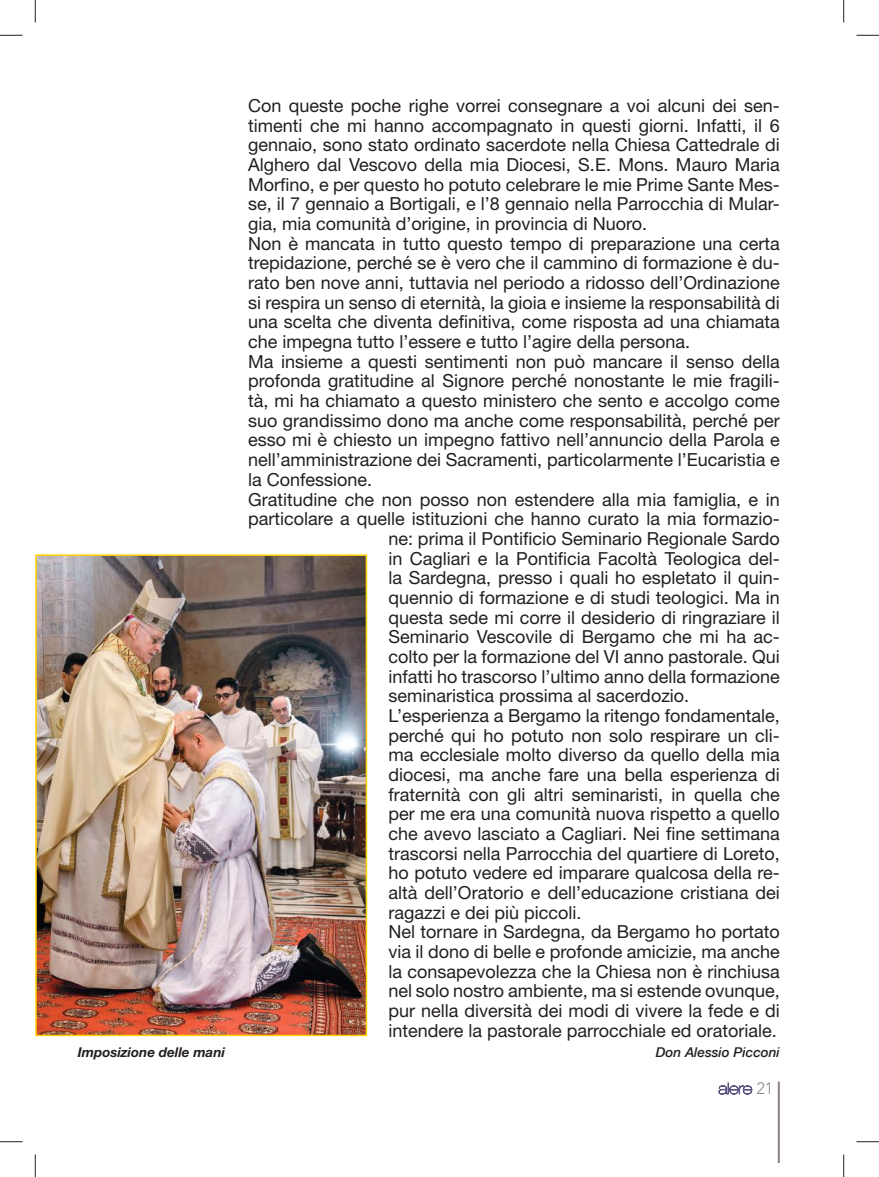
<style>
.page{position:relative;width:879px;height:1177px;background:#fff}
.page>*{position:absolute;margin:0;border:0;box-sizing:border-box;transform-origin:0 0}
.t1{font:18px "Helvetica Neue LT Std";color:#241f1f}
.t2{font:300 16.5px "Avenir";color:#91858a}
.t3{font:italic 700 13.5px "Helvetica Neue LT Std";color:#241f1f}
.t4{font:italic 500 13.5px "Helvetica Neue";color:#241f1f}
</style>
<div class="page">
<img style="left:38px;top:557px;width:326px;height:475px">
<div style="left:35px;top:554px;width:332px;height:481px;border:2px solid #ffcd00"></div>
<hr style="left:777px;top:1081px;width:2px;height:81px;background:#91858a">
<svg style="left:718px;top:1082px;width:34px;height:12px"></svg>
<svg style="left:0;top:35px;width:22px;height:1px"></svg>
<svg style="left:856px;top:35px;width:22px;height:1px"></svg>
<svg style="left:0;top:1141px;width:22px;height:1px"></svg>
<svg style="left:856px;top:1141px;width:22px;height:1px"></svg>
<svg style="left:35px;top:0;width:1px;height:23px"></svg>
<svg style="left:35px;top:1154px;width:1px;height:22px"></svg>
<svg style="left:843px;top:0;width:1px;height:23px"></svg>
<svg style="left:843px;top:1154px;width:1px;height:22px"></svg>
<p class="t3" style="left:78px;top:1043px;width:149px">Imposizione delle mani</p>
<p class="t1" style="left:248px;top:95px;width:533px">Con queste poche righe vorrei consegnare a voi alcuni dei sen-</p>
<p class="t1" style="left:248px;top:114px;width:533px">timenti che mi hanno accompagnato in questi giorni. Infatti, il 6</p>
<p class="t1" style="left:248px;top:134px;width:533px">gennaio, sono stato ordinato sacerdote nella Chiesa Cattedrale di</p>
<p class="t1" style="left:248px;top:154px;width:533px">Alghero dal Vescovo della mia Diocesi, S.E. Mons. Mauro Maria</p>
<p class="t1" style="left:248px;top:173px;width:533px">Morfino, e per questo ho potuto celebrare le mie Prime Sante Mes-</p>
<p class="t1" style="left:248px;top:193px;width:533px">se, il 7 gennaio a Bortigali, e l’8 gennaio nella Parrocchia di Mular-</p>
<p class="t1" style="left:248px;top:213px;width:400px">gia, mia comunità d’origine, in provincia di Nuoro.</p>
<p class="t1" style="left:248px;top:232px;width:533px">Non è mancata in tutto questo tempo di preparazione una certa</p>
<p class="t1" style="left:248px;top:252px;width:533px">trepidazione, perché se è vero che il cammino di formazione è du-</p>
<p class="t1" style="left:248px;top:272px;width:533px">rato ben nove anni, tuttavia nel periodo a ridosso dell’Ordinazione</p>
<p class="t1" style="left:248px;top:291px;width:533px">si respira un senso di eternità, la gioia e insieme la responsabilità di</p>
<p class="t1" style="left:248px;top:311px;width:533px">una scelta che diventa definitiva, come risposta ad una chiamata</p>
<p class="t1" style="left:248px;top:331px;width:443px">che impegna tutto l’essere e tutto l’agire della persona.</p>
<p class="t1" style="left:248px;top:350px;width:533px">Ma insieme a questi sentimenti non può mancare il senso della</p>
<p class="t1" style="left:248px;top:370px;width:533px">profonda gratitudine al Signore perché nonostante le mie fragili-</p>
<p class="t1" style="left:248px;top:390px;width:533px">tà, mi ha chiamato a questo ministero che sento e accolgo come</p>
<p class="t1" style="left:248px;top:409px;width:533px">suo grandissimo dono ma anche come responsabilità, perché per</p>
<p class="t1" style="left:248px;top:429px;width:533px">esso mi è chiesto un impegno fattivo nell’annuncio della Parola e</p>
<p class="t1" style="left:248px;top:449px;width:533px">nell’amministrazione dei Sacramenti, particolarmente l’Eucaristia e</p>
<p class="t1" style="left:248px;top:468px;width:126px">la Confessione.</p>
<p class="t1" style="left:248px;top:488px;width:533px">Gratitudine che non posso non estendere alla mia famiglia, e in</p>
<p class="t1" style="left:248px;top:508px;width:533px">particolare a quelle istituzioni che hanno curato la mia formazio-</p>
<p class="t1" style="left:388px;top:527px;width:393px">ne: prima il Pontificio Seminario Regionale Sardo</p>
<p class="t1" style="left:388px;top:547px;width:393px">in Cagliari e la Pontificia Facoltà Teologica del-</p>
<p class="t1" style="left:388px;top:567px;width:393px">la Sardegna, presso i quali ho espletato il quin-</p>
<p class="t1" style="left:388px;top:586px;width:393px">quennio di formazione e di studi teologici. Ma in</p>
<p class="t1" style="left:388px;top:606px;width:393px">questa sede mi corre il desiderio di ringraziare il</p>
<p class="t1" style="left:388px;top:626px;width:393px">Seminario Vescovile di Bergamo che mi ha ac-</p>
<p class="t1" style="left:388px;top:645px;width:393px">colto per la formazione del VI anno pastorale. Qui</p>
<p class="t1" style="left:388px;top:665px;width:393px">infatti ho trascorso l’ultimo anno della formazione</p>
<p class="t1" style="left:388px;top:685px;width:302px">seminaristica prossima al sacerdozio.</p>
<p class="t1" style="left:388px;top:704px;width:393px">L’esperienza a Bergamo la ritengo fondamentale,</p>
<p class="t1" style="left:388px;top:724px;width:393px">perché qui ho potuto non solo respirare un cli-</p>
<p class="t1" style="left:388px;top:744px;width:393px">ma ecclesiale molto diverso da quello della mia</p>
<p class="t1" style="left:388px;top:763px;width:393px">diocesi, ma anche fare una bella esperienza di</p>
<p class="t1" style="left:388px;top:783px;width:393px">fraternità con gli altri seminaristi, in quella che</p>
<p class="t1" style="left:388px;top:802px;width:393px">per me era una comunità nuova rispetto a quello</p>
<p class="t1" style="left:388px;top:822px;width:393px">che avevo lasciato a Cagliari. Nei fine settimana</p>
<p class="t1" style="left:388px;top:842px;width:393px">trascorsi nella Parrocchia del quartiere di Loreto,</p>
<p class="t1" style="left:388px;top:861px;width:393px">ho potuto vedere ed imparare qualcosa della re-</p>
<p class="t1" style="left:388px;top:881px;width:393px">altà dell’Oratorio e dell’educazione cristiana dei</p>
<p class="t1" style="left:388px;top:901px;width:194px">ragazzi e dei più piccoli.</p>
<p class="t1" style="left:388px;top:920px;width:393px">Nel tornare in Sardegna, da Bergamo ho portato</p>
<p class="t1" style="left:388px;top:940px;width:393px">via il dono di belle e profonde amicizie, ma anche</p>
<p class="t1" style="left:388px;top:960px;width:393px">la consapevolezza che la Chiesa non è rinchiusa</p>
<p class="t1" style="left:388px;top:979px;width:393px">nel solo nostro ambiente, ma si estende ovunque,</p>
<p class="t1" style="left:388px;top:999px;width:393px">pur nella diversità dei modi di vivere la fede e di</p>
<p class="t1" style="left:388px;top:1019px;width:390px">intendere la pastorale parrocchiale ed oratoriale.</p>
<p class="t4" style="left:655px;top:1040px;width:126px">Don Alessio Picconi</p>
<p class="t2" style="left:756px;top:1078px;width:19px">21</p>
</div>
